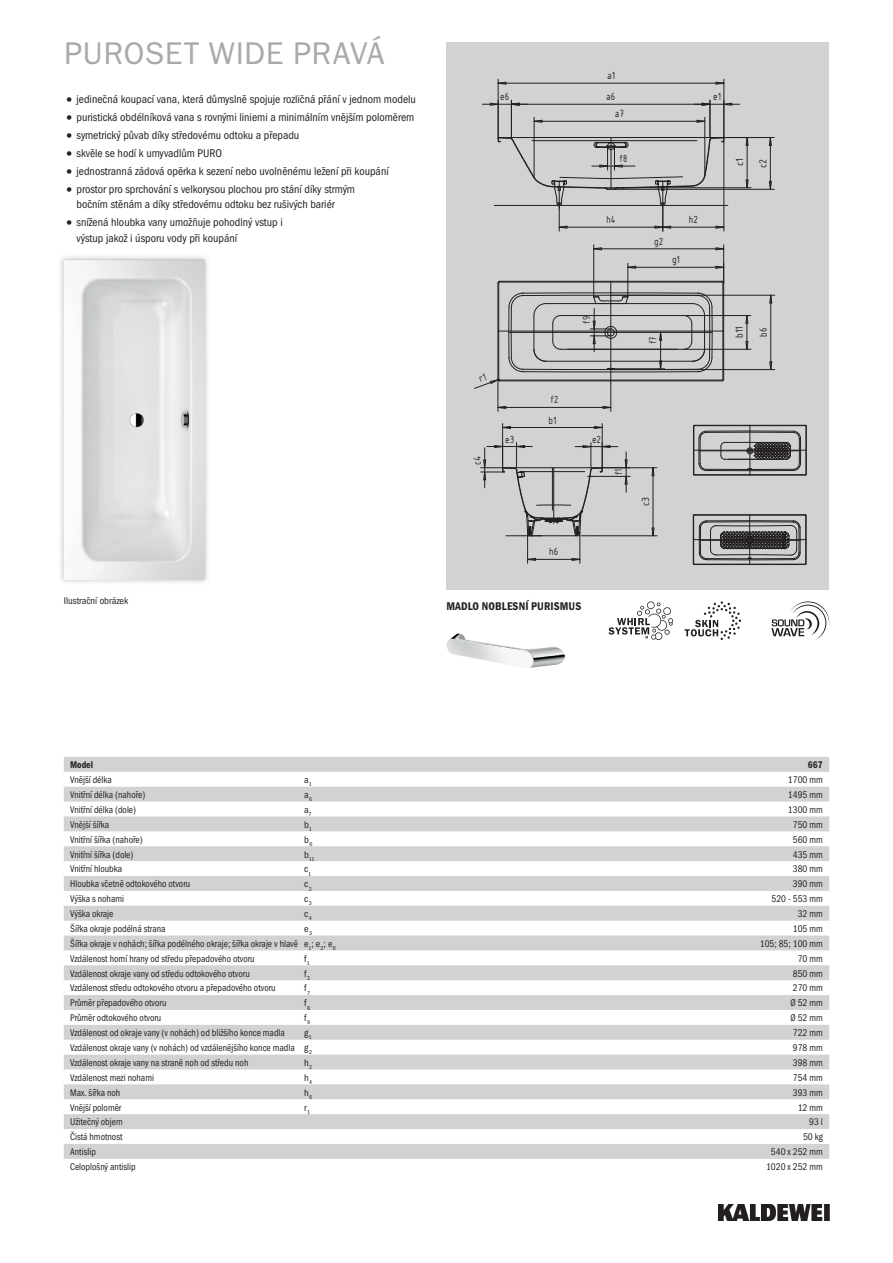
<style>
.page{position:relative;width:893px;height:1263px;background:#fff}
.page>*{position:absolute;margin:0;border:0;box-sizing:border-box;transform-origin:0 0}
.t1{font:31.5px "Franklin Gothic ITC";letter-spacing:.02em;color:#a8a9ad}
.t2{font:11.25px/15.8px "Franklin Gothic Cond ITC";color:#231f20}
.t3{font:600 11.25px "Franklin Gothic Cond ITC";letter-spacing:.01em;color:#231f20}
.t4{font:11.25px "ISOCPEUR";color:#231f20;scale:.89 1}
.t5{font:11.25px "ISOCPEUR";color:#231f20;scale:.82 1}
.t6{font:11.25px "ISOCPEUR";color:#231f20;scale:.91 1}
.t7{font:11.25px/23.2px "ISOCPEUR";color:#231f20}
.t8{font:11.25px/23.9px "ISOCPEUR";color:#231f20;scale:.95 1}
.t9{font:11.25px "ISOCPEUR";color:#231f20;scale:.83 1}
.t10{font:11.25px "ISOCPEUR";color:#231f20;scale:.9 1}
.t11{font:9.75px "Franklin Gothic Cond ITC";color:#231f20;scale:.95 1}
.t12{font:9.75px "Franklin Gothic Cond ITC";color:#231f20}
.t13{font:600 9.75px "Franklin Gothic Cond ITC";color:#231f20;scale:.95 1}
.t14{font:5.7px "Franklin Gothic Cond ITC";color:#231f20}
.s1{font-size:15.75px}
</style>
<div class="page">
<img style="left:719px;top:1204px;width:110px;height:16px">
<div style="left:446px;top:43px;width:383px;height:547px;background:#d1d2d4"></div>
<svg style="left:693px;top:425px;width:114px;height:51px"></svg>
<svg style="left:693px;top:514px;width:114px;height:51px"></svg>
<svg style="left:482px;top:79px;width:292px;height:152px"></svg>
<svg style="left:481px;top:423px;width:176px;height:140px"></svg>
<img style="left:60px;top:256px;width:148px;height:327px">
<svg style="left:64px;top:262px;width:1px;height:17px"></svg>
<img style="left:158px;top:259px;width:47px;height:321px">
<img style="left:64px;top:366px;width:1px;height:78px">
<img style="left:64px;top:473px;width:94px;height:107px">
<svg style="left:64px;top:757px;width:765px;height:402px;fill:#d9dadb"></svg>
<svg style="left:771px;top:601px;width:58px;height:39px"></svg>
<svg style="left:685px;top:601px;width:56px;height:39px"></svg>
<svg style="left:608px;top:601px;width:65px;height:39px"></svg>
<img style="left:446px;top:633px;width:119px;height:35px">
<svg style="left:474px;top:245px;width:301px;height:166px"></svg>
<h1 class="t1" style="left:64px;top:34px;width:322px">PUROSET WIDE PRAVÁ</h1>
<p class="t2" style="left:64px;top:92px;width:354px"><span class="s1">•</span> jedinečná koupací vana, která důmyslně spojuje rozličná přání v jednom modelu</p>
<p class="t2" style="left:64px;top:110px;width:352px"><span class="s1">•</span> puristická obdélníková vana s rovnými liniemi a minimálním vnějším poloměrem</p>
<p class="t2" style="left:64px;top:127px;width:237px"><span class="s1">•</span> symetrický půvab díky středovému odtoku a přepadu</p>
<p class="t2" style="left:64px;top:145px;width:160px"><span class="s1">•</span> skvěle se hodí k umyvadlům PURO</p>
<p class="t2" style="left:64px;top:163px;width:326px"><span class="s1">•</span> jednostranná zádová opěrka k sezení nebo uvolněnému ležení při koupání</p>
<p class="t2" style="left:77px;top:181px;width:280px;text-indent:-13px"><span class="s1">•</span> prostor pro sprchování s velkorysou plochou pro stání díky strmým bočním stěnám a díky středovému odtoku bez rušivých bariér</p>
<p class="t2" style="left:77px;top:215px;width:208px;text-indent:-13px"><span class="s1">•</span> snížená hloubka vany umožňuje pohodlný vstup i výstup jakož i úsporu vody při koupání</p>
<p class="t12" style="left:64px;top:595px;width:66px">Ilustrační obrázek</p>
<p class="t6" style="left:607px;top:68px;width:10px">a1</p>
<p class="t4" style="left:500px;top:89px;width:12px">e6</p>
<p class="t4" style="left:606px;top:89px;width:12px">a6</p>
<p class="t6" style="left:713px;top:89px;width:10px">e1</p>
<p class="t4" style="left:615px;top:106px;width:12px">a7</p>
<p class="t5" style="left:620px;top:151px;width:11px">f8</p>
<p class="t7" style="left:727px;top:168px;width:11px;rotate:-90deg">c1 c2</p>
<p class="t9" style="left:607px;top:212px;width:12px">h4</p>
<p class="t4" style="left:689px;top:212px;width:12px">h2</p>
<p class="t4" style="left:654px;top:234px;width:12px">g2</p>
<p class="t6" style="left:672px;top:252px;width:10px">g1</p>
<p class="t5" style="left:579px;top:324px;width:11px;rotate:-90deg">f9</p>
<p class="t5" style="left:646px;top:344px;width:11px;rotate:-90deg">f7</p>
<p class="t8" style="left:727px;top:338px;width:14px;rotate:-90deg">b11 b6</p>
<p class="t10" style="left:470px;top:465px;width:12px;rotate:-90deg">c4</p>
<p class="t5" style="left:551px;top:393px;width:11px">f2</p>
<p class="t6" style="left:549px;top:413px;width:10px">b1</p>
<p class="t4" style="left:505px;top:432px;width:12px">e3</p>
<p class="t4" style="left:592px;top:432px;width:12px">e2</p>
<p class="t5" style="left:611px;top:475px;width:9px;rotate:-90deg">f1</p>
<p class="t4" style="left:549px;top:544px;width:12px">h6</p>
<p class="t3" style="left:446px;top:600px;width:136px">MADLO NOBLESNÍ PURISMUS</p>
<p class="t7" style="left:633px;top:506px;width:11px;rotate:-90deg">c3</p>
<p class="t13" style="left:70px;top:759px;width:26px">Model</p>
<p class="t13" style="left:808px;top:759px;width:17px">667</p>
<p class="t11" style="left:70px;top:774px;width:45px">Vnější délka</p>
<p class="t12" style="left:304px;top:774px;width:9px">a<sub>1</sub></p>
<p class="t11" style="left:788px;top:774px;width:38px">1700 mm</p>
<p class="t11" style="left:70px;top:789px;width:81px">Vnitřní délka (nahoře)</p>
<p class="t12" style="left:304px;top:789px;width:9px">a<sub>6</sub></p>
<p class="t11" style="left:788px;top:789px;width:38px">1495 mm</p>
<p class="t11" style="left:70px;top:804px;width:71px">Vnitřní délka (dole)</p>
<p class="t12" style="left:304px;top:804px;width:9px">a<sub>7</sub></p>
<p class="t11" style="left:788px;top:804px;width:38px">1300 mm</p>
<p class="t11" style="left:70px;top:819px;width:43px">Vnější šířka</p>
<p class="t12" style="left:304px;top:819px;width:9px">b<sub>1</sub></p>
<p class="t11" style="left:793px;top:819px;width:33px">750 mm</p>
<p class="t11" style="left:70px;top:834px;width:78px">Vnitřní šířka (nahoře)</p>
<p class="t12" style="left:304px;top:834px;width:10px">b<sub>6</sub></p>
<p class="t11" style="left:793px;top:834px;width:33px">560 mm</p>
<p class="t11" style="left:70px;top:848px;width:68px">Vnitřní šířka (dole)</p>
<p class="t14" style="left:304px;top:855px;width:12px"><sup>b</sup>11</p>
<p class="t11" style="left:793px;top:848px;width:33px">435 mm</p>
<p class="t11" style="left:70px;top:863px;width:56px">Vnitřní hloubka</p>
<p class="t12" style="left:304px;top:863px;width:8px">c<sub>1</sub></p>
<p class="t11" style="left:793px;top:863px;width:33px">380 mm</p>
<p class="t11" style="left:70px;top:878px;width:128px">Hloubka včetně odtokového otvoru</p>
<p class="t12" style="left:304px;top:878px;width:9px">c<sub>2</sub></p>
<p class="t11" style="left:793px;top:878px;width:33px">390 mm</p>
<p class="t11" style="left:70px;top:893px;width:58px">Výška s nohami</p>
<p class="t12" style="left:304px;top:893px;width:9px">c<sub>3</sub></p>
<p class="t11" style="left:771px;top:893px;width:56px">520 - 553 mm</p>
<p class="t11" style="left:70px;top:908px;width:47px">Výška okraje</p>
<p class="t12" style="left:304px;top:908px;width:9px">c<sub>4</sub></p>
<p class="t11" style="left:798px;top:908px;width:28px">32 mm</p>
<p class="t11" style="left:70px;top:923px;width:102px">Šířka okraje podélná strana</p>
<p class="t12" style="left:304px;top:923px;width:9px">e<sub>3</sub></p>
<p class="t11" style="left:793px;top:923px;width:33px">105 mm</p>
<p class="t11" style="left:70px;top:938px;width:281px">Šířka okraje v nohách; šířka podélného okraje; šířka okraje v hlavě e<sub>1</sub>; e<sub>2</sub>; e<sub>6</sub></p>
<p class="t11" style="left:760px;top:938px;width:68px">105; 85; 100 mm</p>
<p class="t11" style="left:70px;top:953px;width:196px">Vzdálenost horní hrany od středu přepadového otvoru</p>
<p class="t12" style="left:304px;top:953px;width:7px">f<sub>1</sub></p>
<p class="t11" style="left:798px;top:953px;width:28px">70 mm</p>
<p class="t11" style="left:70px;top:967px;width:191px">Vzdálenost okraje vany od středu odtokového otvoru</p>
<p class="t12" style="left:304px;top:967px;width:7px">f<sub>2</sub></p>
<p class="t11" style="left:793px;top:967px;width:33px">850 mm</p>
<p class="t11" style="left:70px;top:982px;width:218px">Vzdálenost středu odtokového otvoru a přepadového otvoru</p>
<p class="t12" style="left:304px;top:982px;width:7px">f<sub>7</sub></p>
<p class="t11" style="left:793px;top:982px;width:33px">270 mm</p>
<p class="t11" style="left:70px;top:997px;width:103px">Průměr přepadového otvoru</p>
<p class="t12" style="left:304px;top:997px;width:7px">f<sub>8</sub></p>
<p class="t11" style="left:790px;top:997px;width:36px">Ø 52 mm</p>
<p class="t11" style="left:70px;top:1012px;width:97px">Průměr odtokového otvoru</p>
<p class="t12" style="left:304px;top:1012px;width:7px">f<sub>9</sub></p>
<p class="t11" style="left:790px;top:1012px;width:36px">Ø 52 mm</p>
<p class="t11" style="left:70px;top:1027px;width:228px">Vzdálenost od okraje vany (v nohách) od bližšího konce madla</p>
<p class="t12" style="left:304px;top:1027px;width:9px">g<sub>1</sub></p>
<p class="t11" style="left:793px;top:1027px;width:33px">722 mm</p>
<p class="t11" style="left:70px;top:1042px;width:256px">Vzdálenost okraje vany (v nohách) od vzdálenějšího konce madla g<sub>2</sub></p>
<p class="t11" style="left:793px;top:1042px;width:33px">978 mm</p>
<p class="t11" style="left:70px;top:1057px;width:189px">Vzdálenost okraje vany na straně noh od středu noh</p>
<p class="t12" style="left:304px;top:1057px;width:9px">h<sub>2</sub></p>
<p class="t11" style="left:793px;top:1057px;width:33px">398 mm</p>
<p class="t11" style="left:70px;top:1072px;width:90px">Vzdálenost mezi nohami</p>
<p class="t12" style="left:304px;top:1072px;width:9px">h<sub>4</sub></p>
<p class="t11" style="left:793px;top:1072px;width:33px">754 mm</p>
<p class="t11" style="left:70px;top:1087px;width:54px">Max. šířka noh</p>
<p class="t12" style="left:304px;top:1087px;width:9px">h<sub>6</sub></p>
<p class="t11" style="left:793px;top:1087px;width:33px">393 mm</p>
<p class="t11" style="left:70px;top:1101px;width:55px">Vnější poloměr</p>
<p class="t12" style="left:304px;top:1101px;width:7px">r<sub>1</sub></p>
<p class="t11" style="left:798px;top:1101px;width:28px">12 mm</p>
<p class="t11" style="left:70px;top:1116px;width:57px">Užitečný objem</p>
<p class="t11" style="left:809px;top:1116px;width:16px">93 l</p>
<p class="t11" style="left:70px;top:1131px;width:57px">Čistá hmotnost</p>
<p class="t11" style="left:803px;top:1131px;width:22px">50 kg</p>
<p class="t11" style="left:70px;top:1146px;width:29px">Antislip</p>
<p class="t11" style="left:771px;top:1146px;width:56px">540 x 252 mm</p>
<p class="t11" style="left:70px;top:1161px;width:71px">Celoplošný antislip</p>
<p class="t11" style="left:766px;top:1161px;width:61px">1020 x 252 mm</p>
</div>
